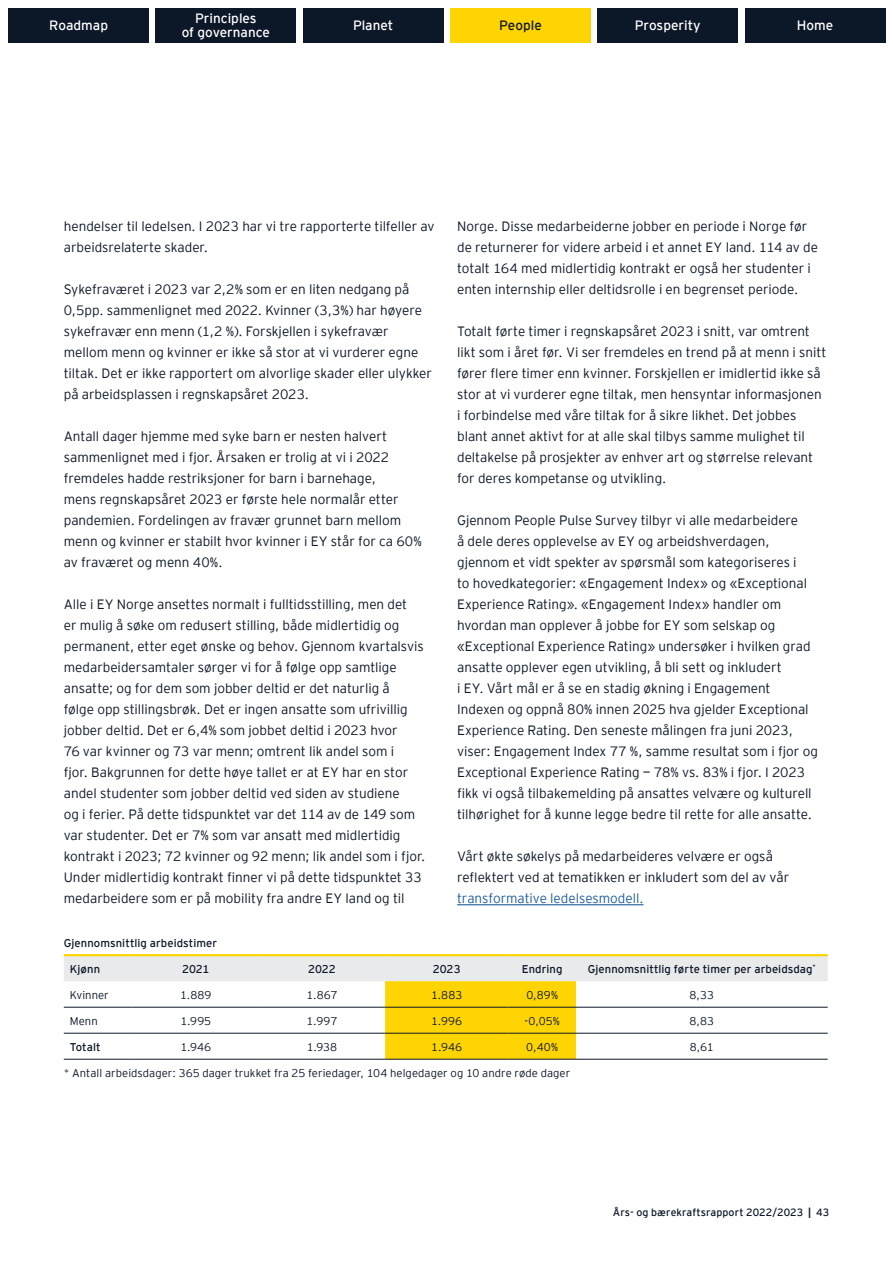
<style>
.page{position:relative;width:893px;height:1263px;background:#fff}
.page>*{position:absolute;margin:0;border:0;box-sizing:border-box;transform-origin:0 0}
.t1{font:300 13.5px/21px "EY Interstate";color:#0c1728}
.t2{font:13.5px/13.5px "EY Interstate";color:#fff;text-align:center}
.t3{font:300 13.5px "EY Interstate";letter-spacing:-.005em;color:#215e9e}
.t4{font:13.5px "EY Interstate";color:#0c1728}
.t5{font:300 11.25px "EY Interstate";letter-spacing:.005em;color:#0c1728}
.t6{font:11.25px "EY Interstate";letter-spacing:.005em;color:#0c1728}
.t7{font:10.5px "EY Interstate";letter-spacing:.01em;color:#0c1728}
.s1{font-weight:700}
</style>
<div class="page">
<hr style="left:457px;top:904px;width:186px;height:1px;background:#215e9e">
<svg style="left:64px;top:956px;width:764px;height:103px"></svg>
<hr style="left:64px;top:1007px;width:69px;height:1px;background:#0c1728">
<hr style="left:133px;top:1007px;width:126px;height:1px;background:#0c1728">
<hr style="left:259px;top:1007px;width:126px;height:1px;background:#0c1728">
<hr style="left:385px;top:1007px;width:123px;height:1px;background:#0c1728">
<hr style="left:508px;top:1007px;width:68px;height:1px;background:#0c1728">
<hr style="left:576px;top:1007px;width:252px;height:1px;background:#0c1728">
<hr style="left:64px;top:1033px;width:69px;height:1px;background:#0c1728">
<hr style="left:133px;top:1033px;width:126px;height:1px;background:#0c1728">
<hr style="left:259px;top:1033px;width:126px;height:1px;background:#0c1728">
<hr style="left:385px;top:1033px;width:123px;height:1px;background:#0c1728">
<hr style="left:508px;top:1033px;width:68px;height:1px;background:#0c1728">
<hr style="left:576px;top:1033px;width:252px;height:1px;background:#0c1728">
<hr style="left:64px;top:1059px;width:69px;height:1px;background:#0c1728">
<hr style="left:133px;top:1059px;width:126px;height:1px;background:#0c1728">
<hr style="left:259px;top:1059px;width:126px;height:1px;background:#0c1728">
<hr style="left:385px;top:1059px;width:123px;height:1px;background:#0c1728">
<hr style="left:508px;top:1059px;width:68px;height:1px;background:#0c1728">
<hr style="left:576px;top:1059px;width:252px;height:1px;background:#0c1728">
<hr style="left:64px;top:954px;width:69px;height:2px;background:#fed402">
<hr style="left:133px;top:954px;width:126px;height:2px;background:#fed402">
<hr style="left:259px;top:954px;width:126px;height:2px;background:#fed402">
<hr style="left:385px;top:954px;width:123px;height:2px;background:#fed402">
<hr style="left:508px;top:954px;width:68px;height:2px;background:#fed402">
<hr style="left:576px;top:954px;width:252px;height:2px;background:#fed402">
<div style="left:9px;top:9px;width:140px;height:34px;background:#0c1728"></div>
<div style="left:156px;top:9px;width:140px;height:34px;background:#0c1728"></div>
<div style="left:303px;top:9px;width:140px;height:34px;background:#0c1728"></div>
<div style="left:450px;top:9px;width:141px;height:34px;background:#fed402"></div>
<div style="left:598px;top:9px;width:140px;height:34px;background:#0c1728"></div>
<div style="left:745px;top:9px;width:140px;height:34px;background:#0c1728"></div>
<p class="t2" style="left:49px;top:18px;width:60px">Roadmap</p>
<p class="t2" style="left:182px;top:11px;width:90px">Principles<br>of governance</p>
<p class="t2" style="left:353px;top:18px;width:42px">Planet</p>
<p class="t4" style="left:499px;top:15px;width:44px">People</p>
<p class="t2" style="left:635px;top:18px;width:67px">Prosperity</p>
<p class="t2" style="left:797px;top:18px;width:38px">Home</p>
<p class="t1" style="left:64px;top:215px;width:372px">hendelser til ledelsen. I 2023 har vi tre rapporterte tilfeller av arbeidsrelaterte skader.</p>
<p class="t1" style="left:64px;top:278px;width:370px">Sykefraværet i 2023 var 2,2% som er en liten nedgang på 0,5pp. sammenlignet med 2022. Kvinner (3,3%) har høyere sykefravær enn menn (1,2 %). Forskjellen i sykefravær mellom menn og kvinner er ikke så stor at vi vurderer egne tiltak. Det er ikke rapportert om alvorlige skader eller ulykker på arbeidsplassen i regnskapsåret 2023.</p>
<p class="t1" style="left:64px;top:425px;width:360px">Antall dager hjemme med syke barn er nesten halvert sammenlignet med i fjor. Årsaken er trolig at vi i 2022 fremdeles hadde restriksjoner for barn i barnehage,<br>mens regnskapsåret 2023 er første hele normalår etter pandemien. Fordelingen av fravær grunnet barn mellom menn og kvinner er stabilt hvor kvinner i EY står for ca 60% av fraværet og menn 40%.</p>
<p class="t1" style="left:64px;top:593px;width:363px">Alle i EY Norge ansettes normalt i fulltidsstilling, men det<br>er mulig å søke om redusert stilling, både midlertidig og permanent, etter eget ønske og behov. Gjennom kvartalsvis medarbeidersamtaler sørger vi for å følge opp samtlige ansatte; og for dem som jobber deltid er det naturlig å<br>følge opp stillingsbrøk. Det er ingen ansatte som ufrivillig jobber deltid. Det er 6,4% som jobbet deltid i 2023 hvor<br>76 var kvinner og 73 var menn; omtrent lik andel som i<br>fjor. Bakgrunnen for dette høye tallet er at EY har en stor andel studenter som jobber deltid ved siden av studiene<br>og i ferier. På dette tidspunktet var det 114 av de 149 som var studenter. Det er 7% som var ansatt med midlertidig kontrakt i 2023; 72 kvinner og 92 menn; lik andel som i fjor.<br>Under midlertidig kontrakt finner vi på dette tidspunktet 33 medarbeidere som er på mobility fra andre EY land og til</p>
<p class="t1" style="left:457px;top:215px;width:362px">Norge. Disse medarbeiderne jobber en periode i Norge før de returnerer for videre arbeid i et annet EY land. 114 av de totalt 164 med midlertidig kontrakt er også her studenter i enten internship eller deltidsrolle i en begrenset periode.</p>
<p class="t1" style="left:457px;top:320px;width:371px">Totalt førte timer i regnskapsåret 2023 i snitt, var omtrent likt som i året før. Vi ser fremdeles en trend på at menn i snitt fører flere timer enn kvinner. Forskjellen er imidlertid ikke så stor at vi vurderer egne tiltak, men hensyntar informasjonen i forbindelse med våre tiltak for å sikre likhet. Det jobbes blant annet aktivt for at alle skal tilbys samme mulighet til deltakelse på prosjekter av enhver art og størrelse relevant for deres kompetanse og utvikling.</p>
<p class="t1" style="left:457px;top:509px;width:362px">Gjennom People Pulse Survey tilbyr vi alle medarbeidere<br>å dele deres opplevelse av EY og arbeidshverdagen, gjennom et vidt spekter av spørsmål som kategoriseres i<br>to hovedkategorier: «Engagement Index» og «Exceptional Experience Rating». «Engagement Index» handler om hvordan man opplever å jobbe for EY som selskap og «Exceptional Experience Rating» undersøker i hvilken grad ansatte opplever egen utvikling, å bli sett og inkludert<br>i EY. Vårt mål er å se en stadig økning i Engagement Indexen og oppnå 80% innen 2025 hva gjelder Exceptional Experience Rating. Den seneste målingen fra juni 2023, viser: Engagement Index 77 %, samme resultat som i fjor og Exceptional Experience Rating — 78% vs. 83% i fjor. I 2023 fikk vi også tilbakemelding på ansattes velvære og kulturell tilhørighet for å kunne legge bedre til rette for alle ansatte.</p>
<p class="t1" style="left:457px;top:845px;width:334px">Vårt økte søkelys på medarbeideres velvære er også reflektert ved at tematikken er inkludert som del av vår</p>
<p class="t3" style="left:457px;top:889px;width:188px">transformative ledelsesmodell.</p>
<p class="t6" style="left:64px;top:935px;width:155px">Gjennomsnittlig arbeidstimer</p>
<p class="t6" style="left:70px;top:961px;width:32px">Kjønn</p>
<p class="t6" style="left:182px;top:961px;width:29px">2021</p>
<p class="t6" style="left:308px;top:961px;width:29px">2022</p>
<p class="t6" style="left:433px;top:961px;width:29px">2023</p>
<p class="t6" style="left:522px;top:961px;width:42px">Endring</p>
<p class="t6" style="left:588px;top:961px;width:230px">Gjennomsnittlig førte timer per arbeidsdag<sup>*</sup></p>
<p class="t5" style="left:70px;top:987px;width:41px">Kvinner</p>
<p class="t5" style="left:180px;top:987px;width:33px">1.889</p>
<p class="t5" style="left:306px;top:987px;width:33px">1.867</p>
<p class="t5" style="left:431px;top:987px;width:33px">1.883</p>
<p class="t5" style="left:526px;top:987px;width:33px">0,89%</p>
<p class="t5" style="left:689px;top:987px;width:26px">8,33</p>
<p class="t5" style="left:70px;top:1013px;width:30px">Menn</p>
<p class="t5" style="left:180px;top:1013px;width:32px">1.995</p>
<p class="t5" style="left:307px;top:1013px;width:32px">1.997</p>
<p class="t5" style="left:431px;top:1013px;width:32px">1.996</p>
<p class="t5" style="left:524px;top:1013px;width:37px">-0,05%</p>
<p class="t5" style="left:689px;top:1013px;width:26px">8,83</p>
<p class="t6" style="left:70px;top:1039px;width:32px">Totalt</p>
<p class="t5" style="left:180px;top:1039px;width:32px">1.946</p>
<p class="t5" style="left:307px;top:1039px;width:32px">1.938</p>
<p class="t5" style="left:431px;top:1039px;width:32px">1.946</p>
<p class="t5" style="left:526px;top:1039px;width:33px">0,40%</p>
<p class="t5" style="left:690px;top:1039px;width:26px">8,61</p>
<p class="t5" style="left:64px;top:1065px;width:508px">* Antall arbeidsdager: 365 dager trukket fra 25 feriedager, 104 helgedager og 10 andre røde dager</p>
<p class="t7" style="left:613px;top:1205px;width:218px">Års- og bærekraftsrapport 2022/2023 <span class="s1">|</span> 43</p>
</div>
